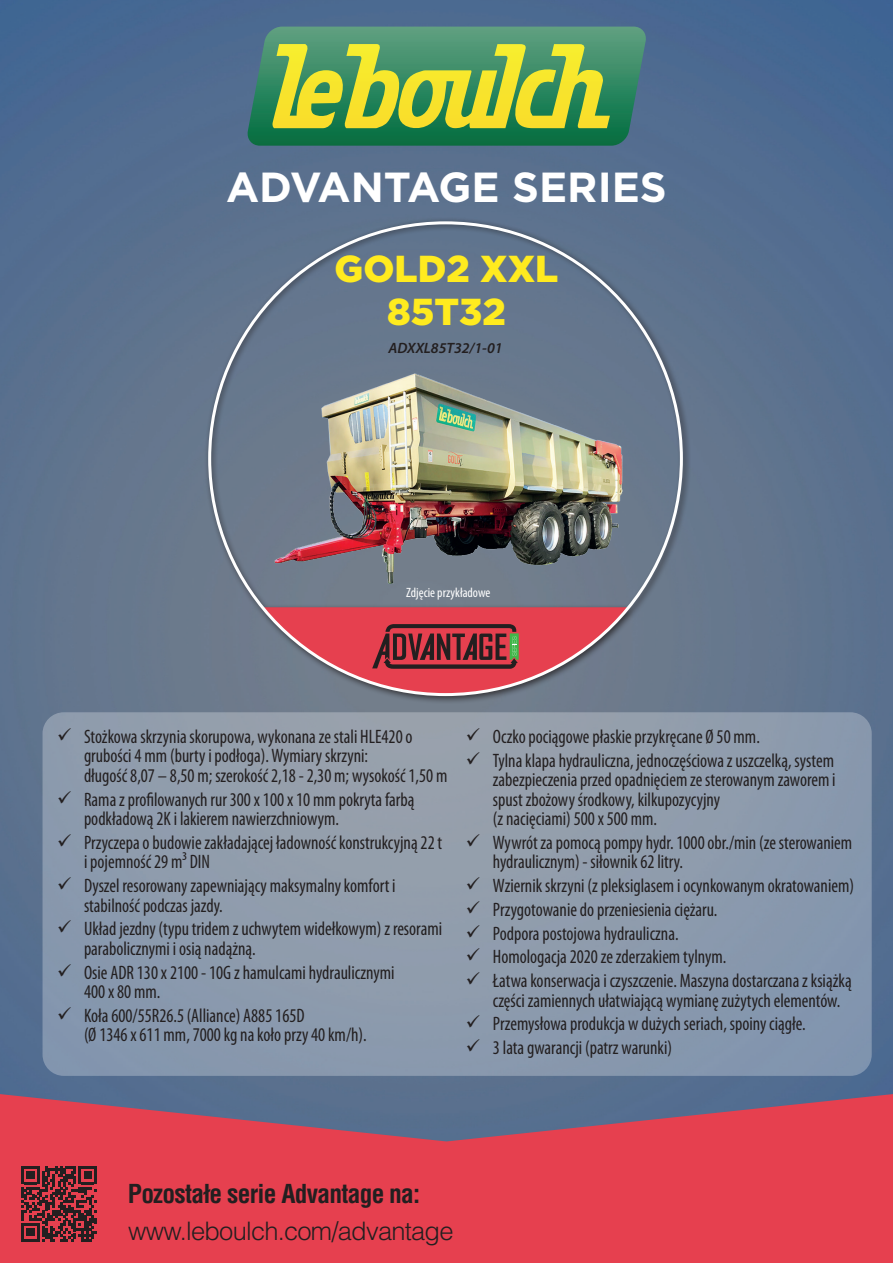
<style>
.page{position:relative;width:893px;height:1263px;background:#fff}
.page>*{position:absolute;margin:0;border:0;box-sizing:border-box;transform-origin:0 0}
.t1{font:700 42px "Gotham";color:#fff}
.t2{font:900 37.5px/42.8px "Gotham";color:#ffeb1f;text-align:center}
.t3{font:300 25.5px "Helvetica LT Std";letter-spacing:-.03em;color:#231f20}
.t4{font:700 condensed 25.5px "Helvetica LT Std";letter-spacing:-.03em;color:#231f20}
.t5{font:condensed 19.5px/19.5px "Myriad Pro";color:#231f20;scale:.94 1}
.t6{font:italic 600 15px "Myriad Pro";color:#231f20}
.t7{font:condensed 13.5px "Myriad Pro";color:#fff}
</style>
<div class="page">
<img style="left:0;top:0;width:893px;height:1094px">
<div style="left:43px;top:712px;width:829px;height:364px;background:#8f9cac;border-radius:21px"></div>
<svg style="left:0;top:1094px;width:893px;height:169px;background:#d04658"></svg>
<svg style="left:246px;top:27px;width:401px;height:119px;background:#398469"></svg>
<svg style="left:272px;top:44px;width:338px;height:89px;background:#93b547"></svg>
<div style="left:204px;top:218px;width:487px;height:486px;background:#231f20;opacity:.75"></div>
<svg style="left:262px;top:607px;width:367px;height:88px;background:#af5561"></svg>
<svg style="left:21px;top:1166px;width:76px;height:75px;background:#712c32"></svg>
<svg style="left:58px;top:1007px;width:13px;height:12px"></svg>
<h1 class="t1" style="left:226px;top:163px;width:442px">ADVANTAGE SERIES</h1>
<h2 class="t2" style="left:335px;top:247px;width:225px">GOLD2 XXL<br>85T32</h2>
<p class="t6" style="left:388px;top:339px;width:116px">ADXXL85T32/1-01</p>
<p class="t7" style="left:406px;top:584px;width:86px">Zdjęcie przykładowe</p>
<p class="t5" style="left:84px;top:726px;width:388px">Stożkowa skrzynia skorupowa, wykonana ze stali HLE420 o grubości 4 mm (burty i podłoga). Wymiary skrzyni:<br>długość 8,07 – 8,50 m; szerokość 2,18 - 2,30 m; wysokość 1,50 m</p>
<p class="t5" style="left:84px;top:789px;width:353px">Rama z profilowanych rur 300 x 100 x 10 mm pokryta farbą podkładową 2K i lakierem nawierzchniowym.</p>
<p class="t5" style="left:84px;top:832px;width:383px">Przyczepa o budowie zakładającej ładowność konstrukcyjną 22 t i pojemność 29 m³ DIN</p>
<p class="t5" style="left:84px;top:876px;width:333px">Dyszel resorowany zapewniający maksymalny komfort i stabilność podczas jazdy.</p>
<p class="t5" style="left:84px;top:919px;width:382px">Układ jezdny (typu tridem z uchwytem widełkowym) z resorami parabolicznymi i osią nadążną.</p>
<p class="t5" style="left:84px;top:962px;width:332px">Osie ADR 130 x 2100 - 10G z hamulcami hydraulicznymi<br>400 x 80 mm.</p>
<p class="t5" style="left:84px;top:1005px;width:302px">Koła 600/55R26.5 (Alliance) A885 165D<br>(Ø 1346 x 611 mm, 7000 kg na koło przy 40 km/h).</p>
<p class="t5" style="left:493px;top:724px;width:364px;line-height:23.7px">Oczko pociągowe płaskie przykręcane Ø 50 mm.<br>Tylna klapa hydrauliczna, jednoczęściowa z uszczelką, system</p>
<p class="t5" style="left:493px;top:770px;width:366px">zabezpieczenia przed opadnięciem ze sterowanym zaworem i spust zbożowy środkowy, kilkupozycyjny<br>(z nacięciami) 500 x 500 mm.</p>
<p class="t5" style="left:493px;top:832px;width:384px">Wywrót za pomocą pompy hydr. 1000 obr./min (ze sterowaniem hydraulicznym) - siłownik 62 litry.</p>
<p class="t5" style="left:493px;top:874px;width:386px;line-height:23.7px">Wziernik skrzyni (z pleksiglasem i ocynkowanym okratowaniem)<br>Przygotowanie do przeniesienia ciężaru.<br>Podpora postojowa hydrauliczna.<br>Homologacja 2020 ze zderzakiem tylnym.<br>Łatwa konserwacja i czyszczenie. Maszyna dostarczana z książką</p>
<p class="t5" style="left:493px;top:988px;width:371px;line-height:23.7px">części zamiennych ułatwiającą wymianę zużytych elementów.<br>Przemysłowa produkcja w dużych seriach, spoiny ciągłe.<br>3 lata gwarancji (patrz warunki)</p>
<h3 class="t4" style="left:128px;top:1177px;width:294px">Pozostałe serie Advantage na:</h3>
<h3 class="t3" style="left:128px;top:1215px;width:327px">www.leboulch.com/advantage</h3>
</div>
